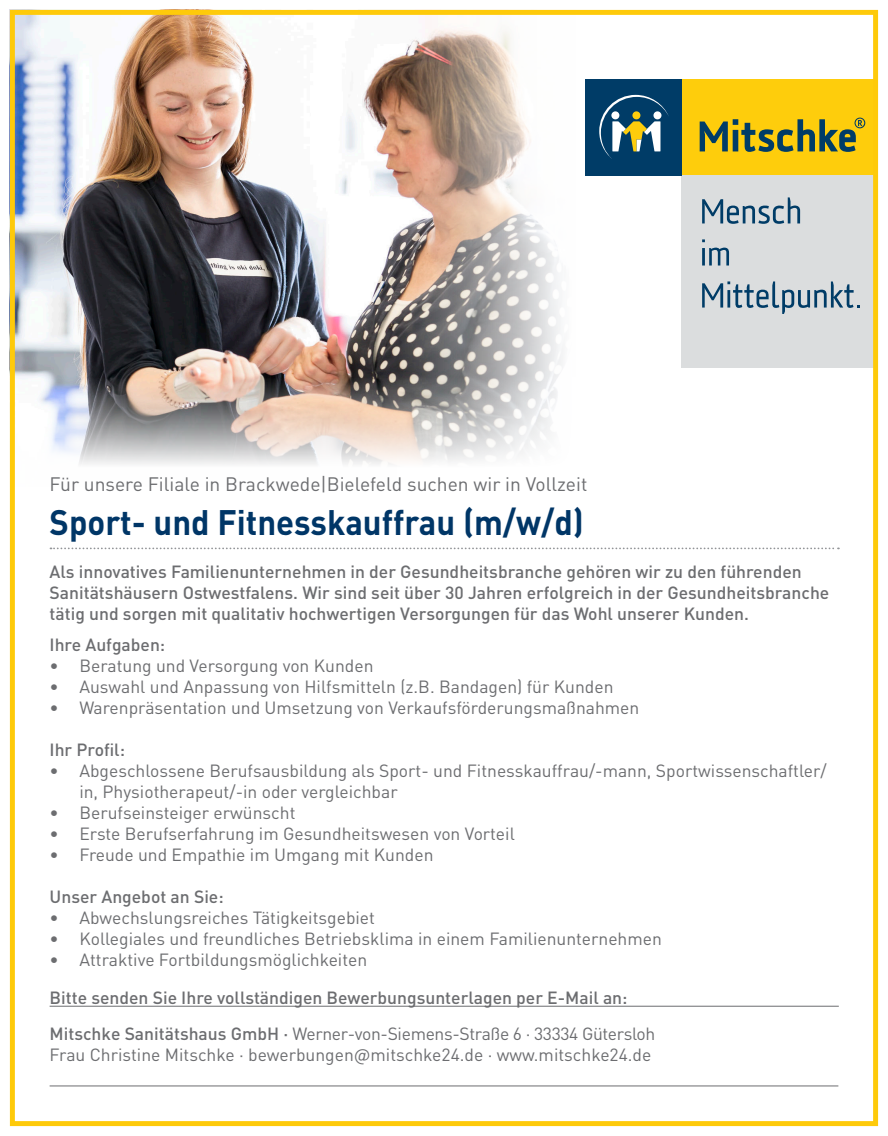
<style>
.page{position:relative;width:888px;height:1136px;background:#fff}
.page>*{position:absolute;margin:0;border:0;box-sizing:border-box;transform-origin:0 0}
.t1{font:700 35px "DIN Pro";color:#003667;scale:.94 1}
.t2{font:19.25px "DIN Pro";color:#6c6d70}
.t3{font:17.5px/21px "DIN Pro";color:#6c6d70}
.t4{font:500 17.5px/21px "DIN Pro";color:#6c6d70}
.t5{font:17.5px "DIN Pro";letter-spacing:-.02em;color:#6c6d70}
.s1{font-weight:500}
</style>
<div class="page">
<img style="left:16px;top:16px;width:547px;height:449px">
<svg style="left:50px;top:548px;width:789px;height:1px"></svg>
<hr style="left:50px;top:1006px;width:789px;height:1px;background:#6c6d70">
<hr style="left:50px;top:1086px;width:788px;height:1px;background:#6c6d70">
<div style="left:682px;top:79px;width:192px;height:96px;background:#fecd0c"></div>
<div style="left:682px;top:175px;width:192px;height:193px;background:#dbddde"></div>
<div style="left:586px;top:79px;width:96px;height:96px;background:#003c67"></div>
<svg style="left:599px;top:95px;width:70px;height:64px"></svg>
<svg style="left:702px;top:197px;width:98px;height:27px"></svg>
<hr style="left:702px;top:248px;width:3px;height:18px;background:#003c67">
<svg style="left:709px;top:248px;width:20px;height:18px"></svg>
<svg style="left:702px;top:281px;width:158px;height:33px"></svg>
<svg style="left:700px;top:118px;width:165px;height:34px"></svg>
<div style="left:10px;top:10px;width:868px;height:1116px;border:5px solid #feca0a"></div>
<p class="t2" style="left:50px;top:471px;width:539px">Für unsere Filiale in Brackwede|Bielefeld suchen wir in Vollzeit</p>
<p class="t1" style="left:50px;top:498px;width:570px">Sport- und Fitnesskauffrau (m/w/d)</p>
<p class="t4" style="left:50px;top:560px;width:781px">Als innovatives Familienunternehmen in der Gesundheitsbranche gehören wir zu den führenden<br>Sanitätshäusern Ostwestfalens. Wir sind seit über 30 Jahren erfolgreich in der Gesundheitsbranche tätig und sorgen mit qualitativ hochwertigen Versorgungen für das Wohl unserer Kunden.</p>
<p class="t4" style="left:50px;top:634px;width:117px">Ihre Aufgaben:</p>
<p class="t3" style="left:50px;top:655px;width:325px">• Beratung und Versorgung von Kunden</p>
<p class="t3" style="left:50px;top:676px;width:565px">• Auswahl und Anpassung von Hilfsmitteln (z.B. Bandagen) für Kunden</p>
<p class="t3" style="left:50px;top:697px;width:591px">• Warenpräsentation und Umsetzung von Verkaufsförderungsmaßnahmen</p>
<p class="t4" style="left:50px;top:739px;width:77px">Ihr Profil:</p>
<p class="t3" style="left:79px;top:760px;width:749px;text-indent:-30px">• Abgeschlossene Berufsausbildung als Sport- und Fitnesskauffrau/-mann, Sportwissenschaftler/ in, Physiotherapeut/-in oder vergleichbar</p>
<p class="t3" style="left:50px;top:802px;width:247px">• Berufseinsteiger erwünscht</p>
<p class="t3" style="left:50px;top:823px;width:467px">• Erste Berufserfahrung im Gesundheitswesen von Vorteil</p>
<p class="t3" style="left:50px;top:844px;width:385px">• Freude und Empathie im Umgang mit Kunden</p>
<p class="t4" style="left:50px;top:886px;width:176px">Unser Angebot an Sie:</p>
<p class="t3" style="left:50px;top:907px;width:327px">• Abwechslungsreiches Tätigkeitsgebiet</p>
<p class="t3" style="left:50px;top:928px;width:614px">• Kollegiales und freundliches Betriebsklima in einem Familienunternehmen</p>
<p class="t3" style="left:50px;top:949px;width:319px">• Attraktive Fortbildungsmöglichkeiten</p>
<p class="t4" style="left:50px;top:987px;width:579px">Bitte senden Sie Ihre vollständigen Bewerbungsunterlagen per E-Mail an:</p>
<p class="t5" style="left:50px;top:1022px;width:607px"><span class="s1">Mitschke Sanitätshaus GmbH ·</span> Werner-von-Siemens-Straße 6 · 33334 Gütersloh</p>
<p class="t3" style="left:50px;top:1044px;width:603px">Frau Christine Mitschke · bewerbungen@mitschke24.de · www.mitschke24.de</p>
</div>
